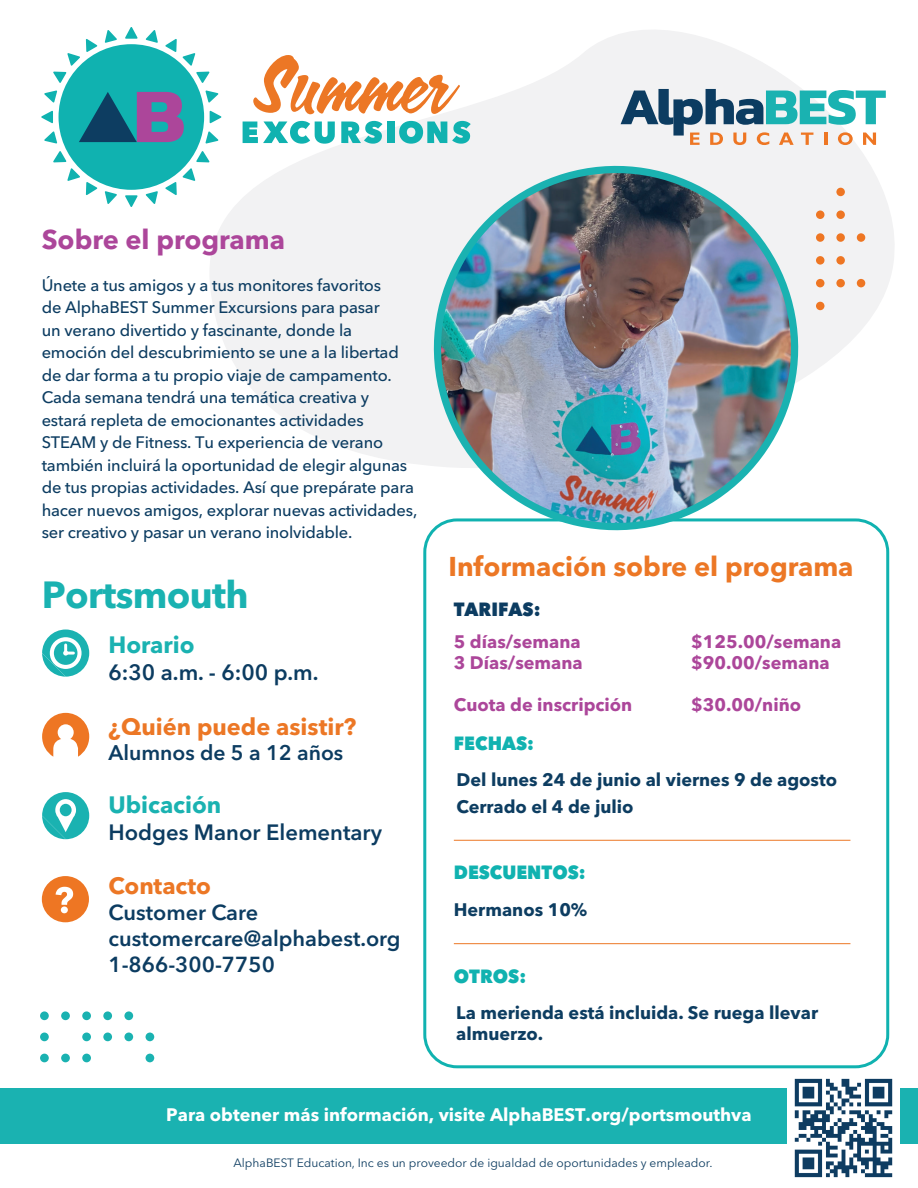
<style>
.page{position:relative;width:918px;height:1188px;background:#fff}
.page>*{position:absolute;margin:0;border:0;box-sizing:border-box;transform-origin:0 0}
.t1{font:700 37.5px "Avenir Next LT Pro";letter-spacing:-.015em;color:#1ab2b1}
.t2{font:700 27px "Avenir Next LT Pro";color:#ec7725}
.t3{font:700 27px "Avenir Next LT Pro";color:#ac469a}
.t4{font:700 23.55px "Avenir Next LT Pro";color:#ec7725}
.t5{font:700 23.55px "Avenir Next LT Pro";color:#1ab2b1}
.t6{font:600 22.05px "Avenir Next LT Pro";color:#0c3c61}
.t7{font:600 21.6px/26px "Avenir Next LT Pro";color:#0c3c61}
.t8{font:600 21px "Avenir Next LT Pro";color:#0c3c61}
.t9{font:800 19.05px "Avenir Next LT Pro";color:#10b2b0;scale:.95 1}
.t10{font:800 19.05px "Avenir Next LT Pro";color:#0c3c61;scale:.95 1}
.t11{font:700 18px/27px "Avenir Next LT Pro";color:#0d3d61}
.t12{font:700 18px "Avenir Next LT Pro";color:#ac469a}
.t13{font:700 18px "Avenir Next LT Pro";color:#fff}
.t14{font:500 16.5px/22.5px "Avenir Next LT Pro";letter-spacing:-.01em;color:#0c3c61}
.t15{font:12px "Avenir Next LT Pro";color:#0e3d61}
</style>
<div class="page">
<div style="left:0;top:1088px;width:918px;height:56px;background:#1ab2b1"></div>
<div style="left:423px;top:518px;width:466px;height:550px;border:3px solid #10b2b0;border-radius:32px"></div>
<svg style="left:210px;top:30px;width:684px;height:434px;fill:#f2f2f3"></svg>
<svg style="left:41px;top:27px;width:180px;height:180px"></svg>
<svg style="left:399px;top:121px;width:72px;height:23px"></svg>
<div style="left:388px;top:122px;width:7px;height:21px;background:#10b2b0"></div>
<svg style="left:341px;top:121px;width:41px;height:23px"></svg>
<svg style="left:243px;top:121px;width:92px;height:23px"></svg>
<svg style="left:253px;top:55px;width:207px;height:59px"></svg>
<svg style="left:621px;top:89px;width:265px;height:56px"></svg>
<img style="left:417px;top:149px;width:398px;height:398px">
<div style="left:836px;top:188px;width:9px;height:8px;background:#ee7623;border-radius:50%"></div>
<div style="left:816px;top:210px;width:8px;height:9px;background:#ee7623;border-radius:50%"></div>
<div style="left:836px;top:210px;width:9px;height:9px;background:#ee7623;border-radius:50%"></div>
<div style="left:816px;top:233px;width:8px;height:9px;background:#ee7623;border-radius:50%"></div>
<div style="left:836px;top:233px;width:9px;height:9px;background:#ee7623;border-radius:50%"></div>
<div style="left:857px;top:233px;width:8px;height:9px;background:#ee7623;border-radius:50%"></div>
<div style="left:816px;top:256px;width:8px;height:9px;background:#ee7623;border-radius:50%"></div>
<div style="left:836px;top:256px;width:9px;height:9px;background:#ee7623;border-radius:50%"></div>
<div style="left:816px;top:279px;width:8px;height:8px;background:#ee7623;border-radius:50%"></div>
<div style="left:836px;top:279px;width:9px;height:8px;background:#ee7623;border-radius:50%"></div>
<div style="left:857px;top:279px;width:8px;height:8px;background:#ee7623;border-radius:50%"></div>
<div style="left:816px;top:302px;width:8px;height:8px;background:#ee7623;border-radius:50%"></div>
<hr style="left:454px;top:840px;width:396px;height:1px;background:#ec7725">
<hr style="left:454px;top:943px;width:396px;height:1px;background:#ec7725">
<div style="left:42px;top:876px;width:47px;height:46px;background:#ee7623;border-radius:50%"></div>
<svg style="left:56px;top:887px;width:17px;height:26px"></svg>
<svg style="left:42px;top:792px;width:47px;height:47px"></svg>
<svg style="left:42px;top:713px;width:47px;height:44px"></svg>
<svg style="left:42px;top:630px;width:47px;height:47px"></svg>
<div style="left:40px;top:1054px;width:9px;height:8px;background:#1ab2b1;border-radius:50%"></div>
<div style="left:40px;top:1033px;width:9px;height:8px;background:#1ab2b1;border-radius:50%"></div>
<div style="left:40px;top:1011px;width:9px;height:9px;background:#1ab2b1;border-radius:50%"></div>
<div style="left:61px;top:1054px;width:9px;height:8px;background:#1ab2b1;border-radius:50%"></div>
<div style="left:61px;top:1011px;width:9px;height:9px;background:#1ab2b1;border-radius:50%"></div>
<div style="left:82px;top:1054px;width:9px;height:8px;background:#1ab2b1;border-radius:50%"></div>
<div style="left:82px;top:1033px;width:9px;height:8px;background:#1ab2b1;border-radius:50%"></div>
<div style="left:82px;top:1011px;width:9px;height:9px;background:#1ab2b1;border-radius:50%"></div>
<div style="left:103px;top:1033px;width:9px;height:8px;background:#1ab2b1;border-radius:50%"></div>
<div style="left:103px;top:1011px;width:9px;height:9px;background:#1ab2b1;border-radius:50%"></div>
<div style="left:124px;top:1033px;width:9px;height:8px;background:#1ab2b1;border-radius:50%"></div>
<div style="left:124px;top:1011px;width:9px;height:9px;background:#1ab2b1;border-radius:50%"></div>
<div style="left:146px;top:1054px;width:8px;height:8px;background:#1ab2b1;border-radius:50%"></div>
<div style="left:146px;top:1033px;width:8px;height:8px;background:#1ab2b1;border-radius:50%"></div>
<img style="left:788px;top:1078px;width:112px;height:100px">
<h2 class="t3" style="left:42px;top:223px;width:245px">Sobre el programa</h2>
<p class="t14" style="left:42px;top:274px;width:377px">Únete a tus amigos y a tus monitores favoritos<br>de AlphaBEST Summer Excursions para pasar<br>un verano divertido y fascinante, donde la emoción del descubrimiento se une a la libertad de dar forma a tu propio viaje de campamento.<br>Cada semana tendrá una temática creativa y estará repleta de emocionantes actividades STEAM y de Fitness. Tu experiencia de verano también incluirá la oportunidad de elegir algunas de tus propias actividades. Así que prepárate para hacer nuevos amigos, explorar nuevas actividades, ser creativo y pasar un verano inolvidable.</p>
<h1 class="t1" style="left:42px;top:572px;width:208px">Portsmouth</h1>
<h3 class="t5" style="left:108px;top:630px;width:88px">Horario</h3>
<h3 class="t6" style="left:108px;top:658px;width:212px">6:30 a.m. - 6:00 p.m.</h3>
<h3 class="t4" style="left:108px;top:712px;width:250px">¿Quién puede asistir?</h3>
<p class="t8" style="left:108px;top:740px;width:236px">Alumnos de 5 a 12 años</p>
<h3 class="t5" style="left:108px;top:791px;width:114px">Ubicación</h3>
<h3 class="t6" style="left:108px;top:819px;width:275px">Hodges Manor Elementary</h3>
<h3 class="t4" style="left:108px;top:872px;width:104px">Contacto</h3>
<h3 class="t7" style="left:108px;top:900px;width:294px">Customer Care customercare@alphabest.org<br>1-866-300-7750</h3>
<h2 class="t2" style="left:448px;top:550px;width:407px">Información sobre el programa</h2>
<p class="t10" style="left:454px;top:597px;width:93px">TARIFAS:</p>
<p class="t12" style="left:454px;top:631px;width:128px">5 días/semana</p>
<p class="t12" style="left:691px;top:631px;width:151px">$125.00/semana</p>
<p class="t12" style="left:454px;top:652px;width:130px">3 Días/semana</p>
<p class="t12" style="left:691px;top:652px;width:140px">$90.00/semana</p>
<p class="t12" style="left:454px;top:694px;width:180px">Cuota de inscripción</p>
<p class="t12" style="left:691px;top:694px;width:111px">$30.00/niño</p>
<p class="t9" style="left:454px;top:731px;width:86px">FECHAS:</p>
<p class="t11" style="left:456px;top:766px;width:382px">Del lunes 24 de junio al viernes 9 de agosto<br>Cerrado el 4 de julio</p>
<p class="t9" style="left:454px;top:861px;width:140px">DESCUENTOS:</p>
<p class="t11" style="left:454px;top:896px;width:135px">Hermanos 10%</p>
<p class="t9" style="left:454px;top:964px;width:78px">OTROS:</p>
<p class="t11" style="left:456px;top:1002px;width:363px;line-height:21.6px">La merienda está incluida. Se ruega llevar almuerzo.</p>
<p class="t13" style="left:166px;top:1104px;width:587px">Para obtener más información, visite AlphaBEST.org/portsmouthva</p>
<p class="t15" style="left:234px;top:1156px;width:481px">AlphaBEST Education, Inc es un proveedor de igualdad de oportunidades y empleador.</p>
</div>
